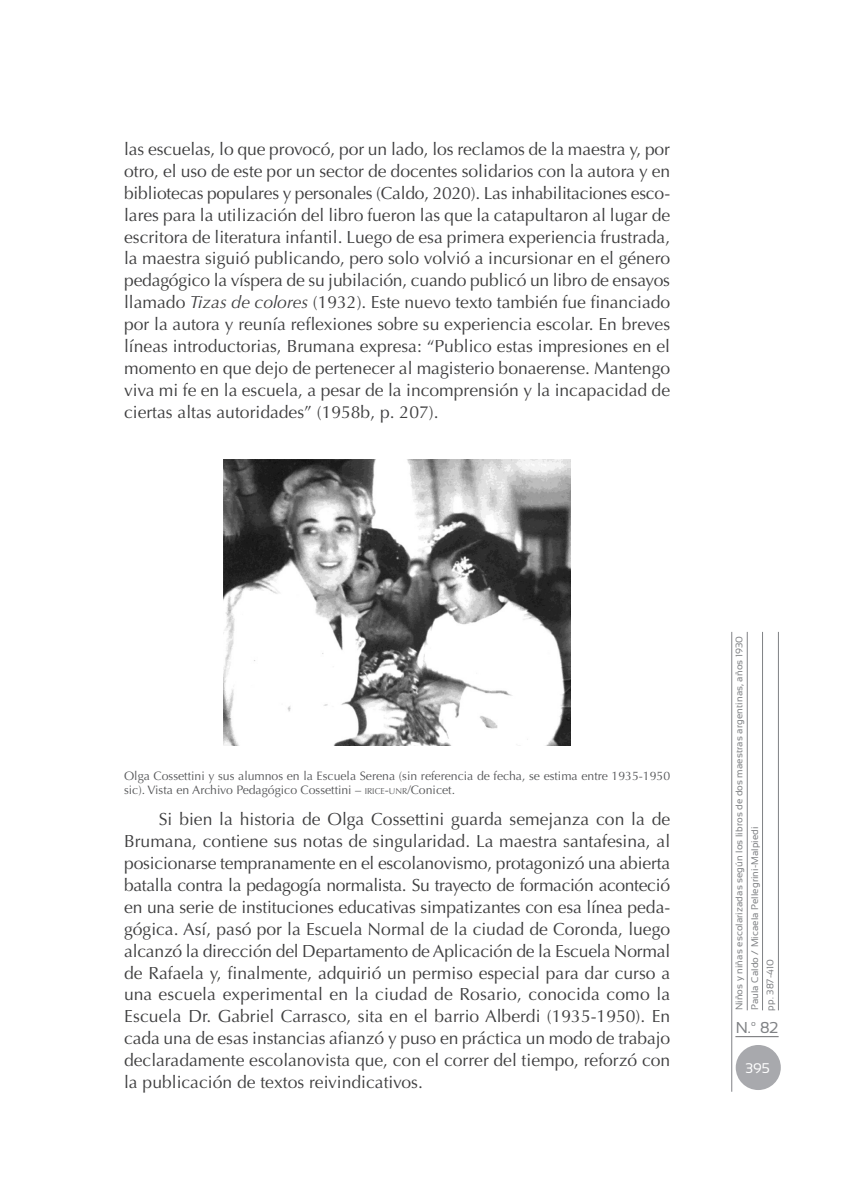
<style>
.page{position:relative;width:844px;height:1191px;background:#fff}
.page>*{position:absolute;margin:0;border:0;box-sizing:border-box;transform-origin:0 0}
.Texto_Secun{font:17.5px/21.9px "Optima";color:#3e3e3f;text-align:justify}
.t1{font:15.75px "Sansation";color:#808285}
.t2{font:14px "Sansation";color:#fff}
.Pie_de_foto{font:12.25px/14px "Optima";color:#57585a}
.t3{font:9.62px/15.6px "Sansation";letter-spacing:.01em;color:#808285}
.s1{font-style:italic}
.s2{font-size:8.58px}
.s3{font-style:inherit}
</style>
<div class="page">
<hr style="left:731px;top:632px;width:1px;height:459px;background:#808285">
<hr style="left:746px;top:632px;width:1px;height:378px;background:#808285">
<hr style="left:762px;top:632px;width:1px;height:378px;background:#808285">
<hr style="left:777px;top:632px;width:1px;height:378px;background:#808285">
<hr style="left:735px;top:1036px;width:43px;height:1px;background:#6c6d70">
<div style="left:735px;top:1045px;width:45px;height:45px;background:#a8a9ad;border-radius:50%"></div>
<img style="left:224px;top:459px;width:346px;height:286px">
<p class="Texto_Secun" style="left:124px;top:138px;width:547px">las escuelas, lo que provocó, por un lado, los reclamos de la maestra y, por otro, el uso de este por un sector de docentes solidarios con la autora y en bibliotecas populares y personales (Caldo, 2020). Las inhabilitaciones esco&shy;lares para la utilización del libro fueron las que la catapultaron al lugar de escritora de literatura infantil. Luego de esa primera experiencia frustrada, la maestra siguió publicando, pero solo volvió a incursionar en el género pedagógico la víspera de su jubilación, cuando publicó un libro de ensayos llamado <span class="s1">Tizas de colores</span> (1932). Este nuevo texto también fue financiado por la autora y reunía reflexiones sobre su experiencia escolar. En breves líneas introductorias, Brumana expresa: “Publico estas impresiones en el momento en que dejo de pertenecer al magisterio bonaerense. Mantengo viva mi fe en la escuela, a pesar de la incomprensión y la incapacidad de ciertas altas autoridades” (1958b, p. 207).</p>
<p class="Pie_de_foto" style="left:124px;top:768px;width:547px">Olga Cossettini y sus alumnos en la Escuela Serena (sin referencia de fecha, se estima entre 1935-1950 sic). Vista en Archivo Pedagógico Cossettini – <span class="s2">IRICE</span><span class="s3">-</span><span class="s2">UNR</span>/Conicet.</p>
<p class="Texto_Secun" style="left:124px;top:808px;width:547px;text-indent:35px">Si bien la historia de Olga Cossettini guarda semejanza con la de Brumana, contiene sus notas de singularidad. La maestra santafesina, al posicionarse tempranamente en el escolanovismo, protagonizó una abierta batalla contra la pedagogía normalista. Su trayecto de formación aconteció en una serie de instituciones educativas simpatizantes con esa línea peda&shy;gógica. Así, pasó por la Escuela Normal de la ciudad de Coronda, luego alcanzó la dirección del Departamento de Aplicación de la Escuela Normal de Rafaela y, finalmente, adquirió un permiso especial para dar curso a una escuela experimental en la ciudad de Rosario, conocida como la Escuela Dr. Gabriel Carrasco, sita en el barrio Alberdi (1935-1950). En cada una de esas instancias afianzó y puso en práctica un modo de trabajo declaradamente escolanovista que, con el correr del tiempo, reforzó con la publicación de textos reivindicativos.</p>
<p class="t3" style="left:731px;top:1010px;width:376px;rotate:-90deg">Niños y niñas escolarizadas según los libros de dos maestras argentinas, años 1930<br>Paula Caldo / Micaela Pellegrini-Malpiedi<br>pp. 387-410</p>
<p class="t1" style="left:735px;top:1018px;width:44px">N.º 82</p>
<p class="t2" style="left:745px;top:1060px;width:26px">395</p>
</div>
